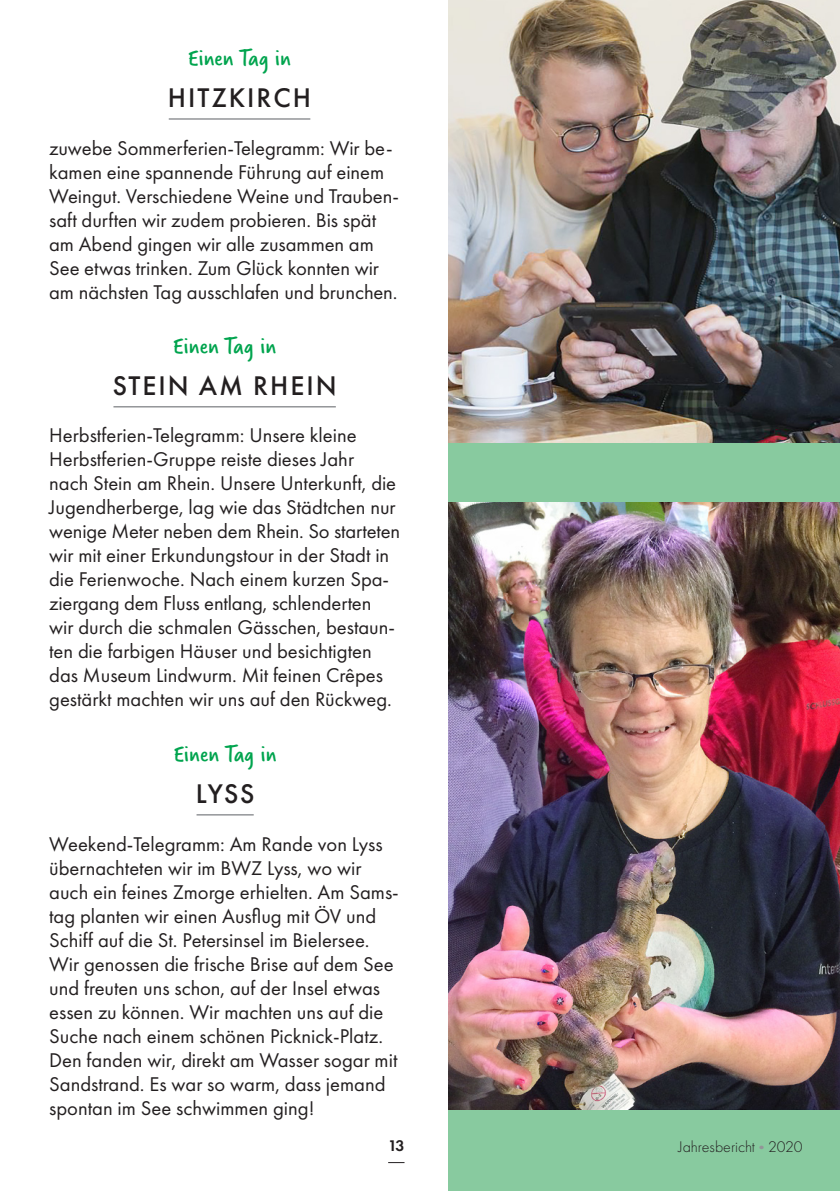
<style>
.page{position:relative;width:840px;height:1191px;background:#fff}
.page>*{position:absolute;margin:0;border:0;box-sizing:border-box;transform-origin:0 0}
.t1{font:500 28px "Futura PT";letter-spacing:.07em;color:#231f20}
.t2{font:25px "Verveine";letter-spacing:.01em;color:#00a44e}
.t3{font:20.6px/24px "Futura PT";color:#231f20}
.t4{font:300 16px "Futura PT";color:#231f20}
.t5{font:600 16px "Futura PT";color:#231f20}
</style>
<div class="page">
<div style="left:448px;top:414px;width:391px;height:777px;background:#88ca9f"></div>
<svg style="left:388px;top:1162px;width:16px;height:1px"></svg>
<img style="left:448px;top:503px;width:391px;height:606px">
<hr style="left:169px;top:118px;width:141px;height:2px;background:#939598">
<img style="left:448px;top:0;width:391px;height:442px">
<hr style="left:113px;top:406px;width:222px;height:1px;background:#939598">
<hr style="left:196px;top:814px;width:57px;height:1px;background:#939598">
<p class="t2" style="left:188px;top:41px;width:104px">Einen Tag in</p>
<h1 class="t1" style="left:168px;top:81px;width:144px">HITZKIRCH</h1>
<p class="t3" style="left:49px;top:135px;width:351px">zuwebe Sommerferien-Telegramm: Wir be&shy;kamen eine spannende Führung auf einem Weingut. Verschiedene Weine und Trauben&shy;saft durften wir zudem probieren. Bis spät am Abend gingen wir alle zusammen am See etwas trinken. Zum Glück konnten wir am nächsten Tag ausschlafen und brunchen.</p>
<p class="t2" style="left:173px;top:328px;width:104px">Einen Tag in</p>
<h1 class="t1" style="left:113px;top:368px;width:225px">STEIN AM RHEIN</h1>
<p class="t3" style="left:49px;top:423px;width:352px">Herbstferien-Telegramm: Unsere kleine Herbstferien-Gruppe reiste dieses Jahr<br>nach Stein am Rhein. Unsere Unterkunft, die Jugendherberge, lag wie das Städtchen nur wenige Meter neben dem Rhein. So starteten wir mit einer Erkundungstour in der Stadt in die Ferienwoche. Nach einem kurzen Spa&shy;ziergang dem Fluss entlang, schlenderten wir durch die schmalen Gässchen, bestaun&shy;ten die farbigen Häuser und besichtigten das Museum Lindwurm. Mit feinen Crêpes gestärkt machten wir uns auf den Rückweg.</p>
<p class="t2" style="left:174px;top:736px;width:104px">Einen Tag in</p>
<h1 class="t1" style="left:196px;top:776px;width:60px">LYSS</h1>
<p class="t3" style="left:49px;top:832px;width:351px">Weekend-Telegramm: Am Rande von Lyss übernachteten wir im BWZ Lyss, wo wir auch ein feines Zmorge erhielten. Am Sams&shy;tag planten wir einen Ausflug mit ÖV und Schiff auf die St. Petersinsel im Bielersee.<br>Wir genossen die frische Brise auf dem See und freuten uns schon, auf der Insel etwas essen zu können. Wir machten uns auf die Suche nach einem schönen Picknick-Platz.<br>Den fanden wir, direkt am Wasser sogar mit Sandstrand. Es war so warm, dass jemand spontan im See schwimmen ging!</p>
<p class="t5" style="left:388px;top:1135px;width:18px">13</p>
<p class="t4" style="left:678px;top:1137px;width:126px">Jahresbericht <sup>.</sup> 2020</p>
</div>
